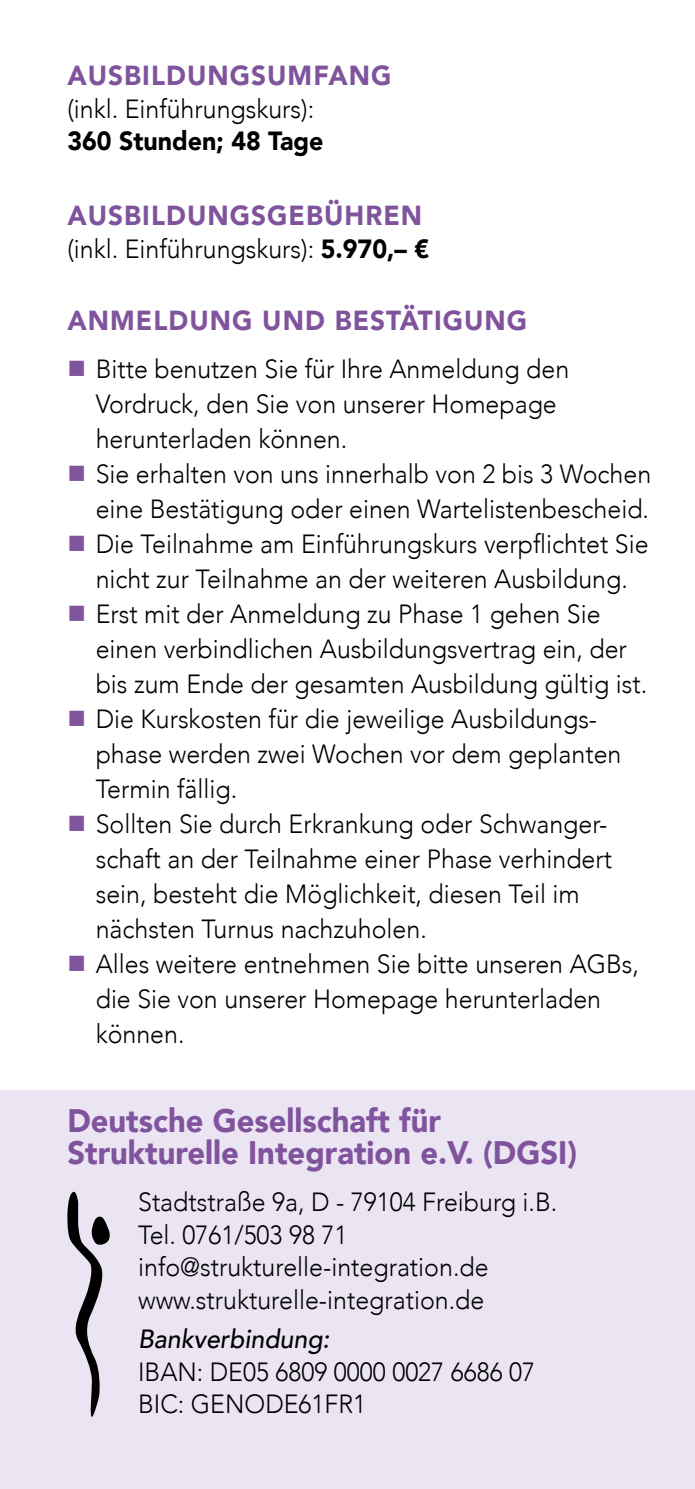
<style>
.page{position:relative;width:695px;height:1489px;background:#fff}
.page>*{position:absolute;margin:0;border:0;box-sizing:border-box;transform-origin:0 0}
.t1{font:900 32.5px/32.5px "Avenir";color:#80539d;scale:.95 1}
.t2{font:900 27.5px "Avenir";letter-spacing:.04em;color:#80539d;scale:.95 1}
.t3{font:300 26.25px/35px "Avenir";color:#000;scale:.95 1}
.t4{font:900 26.25px "Avenir";color:#000;scale:.95 1}
.t5{font:italic 500 26.25px "Avenir";color:#000;scale:.95 1}
.s1{font-weight:900}
</style>
<div class="page">
<div style="left:0;top:1090px;width:694px;height:398px;background:#eae4f3"></div>
<svg style="left:67px;top:1191px;width:43px;height:225px"></svg>
<p class="t2" style="left:67px;top:52px;width:343px">AUSBILDUNGSUMFANG</p>
<p class="t3" style="left:67px;top:91px;width:261px">(inkl. Einführungskurs):</p>
<p class="t4" style="left:67px;top:119px;width:271px">360 Stunden; 48 Tage</p>
<p class="t2" style="left:67px;top:192px;width:375px">AUSBILDUNGSGEBÜHREN</p>
<p class="t3" style="left:67px;top:231px;width:382px">(inkl. Einführungskurs): <span class="s1">5.970,– €</span></p>
<p class="t2" style="left:67px;top:297px;width:485px">ANMELDUNG UND BESTÄTIGUNG</p>
<p class="t3" style="left:96px;top:351px;width:586px">Bitte benutzen Sie für Ihre Anmeldung den Vordruck, den Sie von unserer Homepage herunterladen können.<br>Sie erhalten von uns innerhalb von 2 bis 3 Wochen eine Bestätigung oder einen Wartelistenbescheid.<br>Die Teilnahme am Einführungskurs verpflichtet Sie nicht zur Teilnahme an der weiteren Ausbildung.<br>Erst mit der Anmeldung zu Phase 1 gehen Sie einen verbindlichen Ausbildungsvertrag ein, der bis zum Ende der gesamten Ausbildung gültig ist.<br>Die Kurskosten für die jeweilige Ausbildungs&shy;phase werden zwei Wochen vor dem geplanten Termin fällig.<br>Sollten Sie durch Erkrankung oder Schwanger&shy;schaft an der Teilnahme einer Phase verhindert sein, besteht die Möglichkeit, diesen Teil im nächsten Turnus nachzuholen.<br>Alles weitere entnehmen Sie bitte unseren AGBs, die Sie von unserer Homepage herunterladen können.</p>
<p class="t1" style="left:67px;top:1103px;width:538px">Deutsche Gesellschaft für<br>Strukturelle Integration e.V. (DGSI)</p>
<p class="t3" style="left:138px;top:1185px;width:442px;line-height:32.5px">Stadtstraße 9a, D - 79104 Freiburg i.B.<br>Tel. 0761/503 98 71 info@strukturelle-integration.de www.strukturelle-integration.de</p>
<p class="t5" style="left:138px;top:1323px;width:203px">Bankverbindung:</p>
<p class="t3" style="left:138px;top:1355px;width:419px;line-height:32.5px">IBAN: DE05 6809 0000 0027 6686 07<br>BIC: GENODE61FR1</p>
</div>
